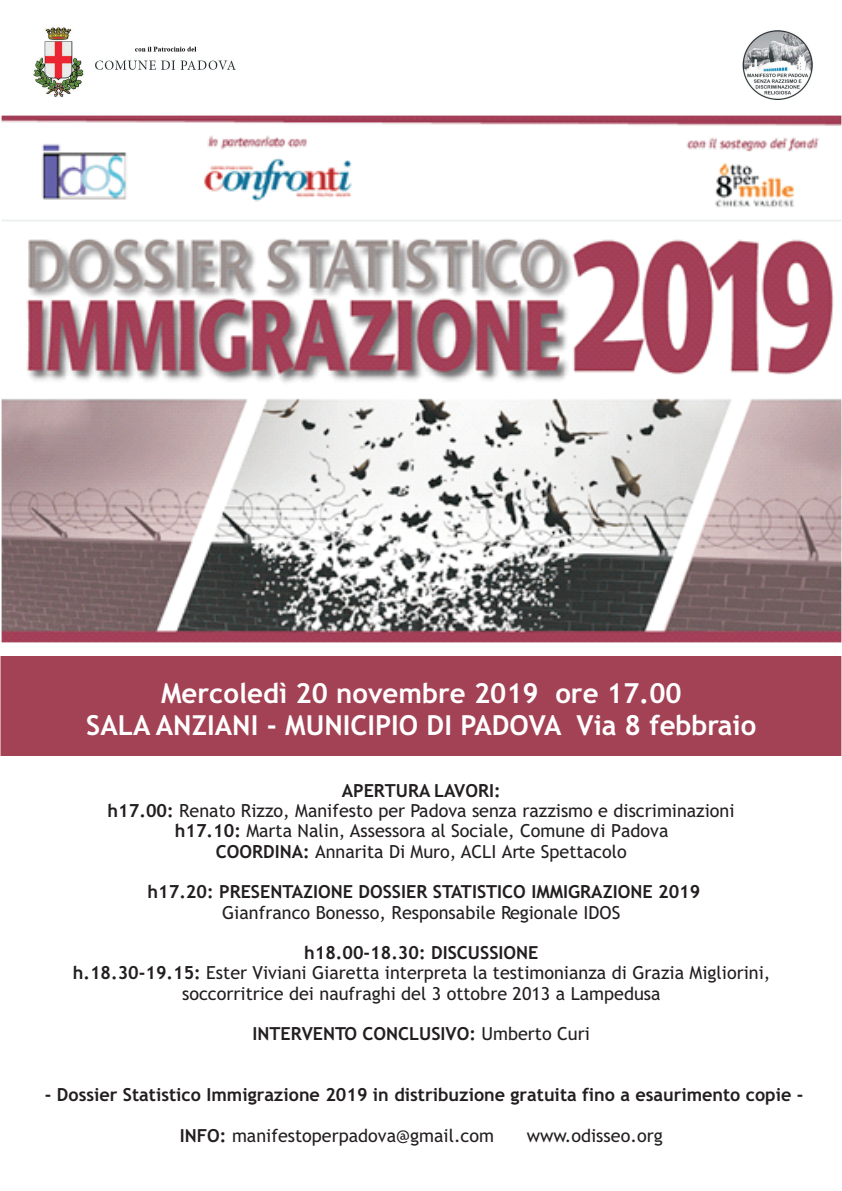
<style>
.page{position:relative;width:842px;height:1191px;background:#fff}
.page>*{position:absolute;margin:0;border:0;box-sizing:border-box;transform-origin:0 0}
.t1{font:700 27.6px/32px "Trebuchet MS";color:#fff;text-align:center}
.t2{font:18px/20.3px "Trebuchet MS";color:#231f20;text-align:center}
.t3{font:700 18px "Trebuchet MS";color:#231f20}
.s1{font-weight:700}
.s2{font-weight:400}
</style>
<div class="page">
<div style="left:0;top:656px;width:842px;height:100px;background:#a44255"></div>
<img style="left:33px;top:27px;width:203px;height:70px">
<img style="left:742px;top:30px;width:71px;height:70px">
<img style="left:2px;top:115px;width:838px;height:528px">
<h1 class="t1" style="left:86px;top:679px;width:672px">Mercoledì 20 novembre 2019 ore 17.00<br>SALA ANZIANI - MUNICIPIO DI PADOVA Via 8 febbraio</h1>
<p class="t2" style="left:108px;top:782px;width:628px"><span class="s1">APERTURA LAVORI:<br>h17.00:</span> Renato Rizzo, Manifesto per Padova senza razzismo e discriminazioni <span class="s1">h17.10:</span> Marta Nalin, Assessora al Sociale, Comune di Padova<br><span class="s1">COORDINA:</span> Annarita Di Muro, ACLI Arte Spettacolo</p>
<p class="t3" style="left:148px;top:885px;width:554px">h17.20: PRESENTAZIONE DOSSIER STATISTICO IMMIGRAZIONE 2019</p>
<p class="t2" style="left:222px;top:904px;width:400px">Gianfranco Bonesso, Responsabile Regionale IDOS</p>
<p class="t2" style="left:73px;top:944px;width:699px"><span class="s1">h18.00-18.30: DISCUSSIONE<br>h.18.30-19.15:</span> Ester Viviani Giaretta interpreta la testimonianza di Grazia Migliorini, soccorritrice dei naufraghi del 3 ottobre 2013 a Lampedusa</p>
<p class="t3" style="left:253px;top:1027px;width:339px">INTERVENTO CONCLUSIVO: <span class="s2">Umberto Curi</span></p>
<p class="t3" style="left:45px;top:1088px;width:760px">- Dossier Statistico Immigrazione 2019 in distribuzione gratuita fino a esaurimento copie -</p>
<p class="t2" style="left:180px;top:1127px;width:316px"><span class="s1">INFO:</span> manifestoperpadova@gmail.com</p>
<p class="t2" style="left:527px;top:1127px;width:138px">www.odisseo.org</p>
</div>
